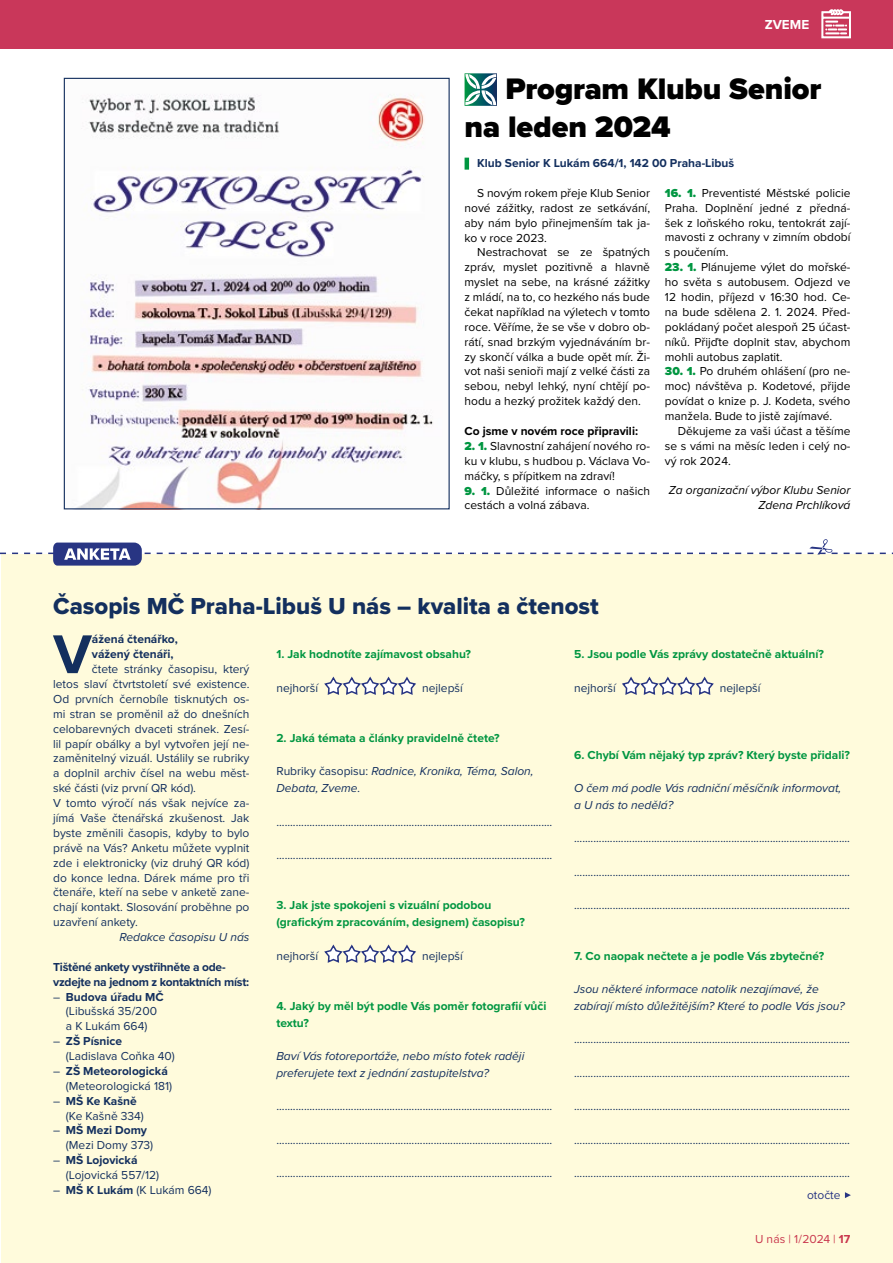
<style>
.page{position:relative;width:893px;height:1263px;background:#fff}
.page>*{position:absolute;margin:0;border:0;box-sizing:border-box;transform-origin:0 0}
.t1{font:700 56.55px "Proxima Nova";color:#132f5e}
.t2{font:900 30.75px/38.8px "Proxima Nova";letter-spacing:-.005em;color:#000}
.t3{font:24px "Proxima Nova Extrabld";color:#132f5e}
.t4{font:700 13.5px "Proxima Nova";color:#fff}
.t5{font:12px/14.9px "Proxima Nova";color:#132f5e}
.t6{font:12px/14.9px "Proxima Nova";color:#000;text-align:justify}
.t7{font:700 12px/16.8px "Proxima Nova";color:#009641}
.t8{font:italic 12px/16.8px "Proxima Nova";color:#132f5e}
.t9{font:700 12px/14.9px "Proxima Nova";color:#132f5e}
.t10{font:700 12px/14.9px "Proxima Nova";letter-spacing:-.02em;color:#132f5e}
.t11{font:italic 12px/14.9px "Proxima Nova";color:#000;text-align:right}
.t12{font:700 12px "Proxima Nova";color:#000}
.t13{font:12px "Proxima Nova";color:#c9375a}
.t14{font:12px "Proxima Nova";color:#283583}
.s1{font-weight:900;color:#009641}
.s2{font-style:normal}
.s3{font-weight:700}
</style>
<div class="page">
<div style="left:0;top:0;width:893px;height:48px;background:#c9375a"></div>
<svg style="left:821px;top:9px;width:30px;height:29px"></svg>
<div style="left:2px;top:554px;width:891px;height:709px;background:#fffbdc"></div>
<svg style="left:0;top:539px;width:893px;height:27px"></svg>
<svg style="left:324px;top:676px;width:92px;height:19px"></svg>
<svg style="left:324px;top:944px;width:92px;height:19px"></svg>
<svg style="left:622px;top:676px;width:92px;height:19px"></svg>
<svg style="left:845px;top:1192px;width:6px;height:6px"></svg>
<img style="left:78px;top:94px;width:355px;height:413px">
<hr style="left:465px;top:158px;width:4px;height:12px;background:#009641">
<svg style="left:465px;top:73px;width:32px;height:33px"></svg>
<p class="t4" style="left:765px;top:15px;width:46px">ZVEME</p>
<h2 class="t2" style="left:465px;top:69px;width:358px;text-indent:41px">Program Klubu Senior na leden 2024</h2>
<p class="t9" style="left:477px;top:155px;width:258px">Klub Senior K Lukám 664/1, 142 00 Praha-Libuš</p>
<p class="t6" style="left:465px;top:185px;width:187px;text-indent:13px">S novým rokem přeje Klub Senior nové zážitky, radost ze setkávání, aby nám bylo přinejmenším tak ja&shy;ko v roce 2023.</p>
<p class="t6" style="left:465px;top:244px;width:187px;text-indent:13px">Nestrachovat se ze špatných zpráv, myslet pozitivně a hlavně myslet na sebe, na krásné zážitky z mládí, na to, co hezkého nás bude čekat například na výletech v tomto roce. Věříme, že se vše v dobro ob&shy;rátí, snad brzkým vyjednáváním br&shy;zy skončí válka a bude opět mír. Ži&shy;vot naši senioři mají z velké části za sebou, nebyl lehký, nyní chtějí po&shy;hodu a hezký prožitek každý den.</p>
<p class="t12" style="left:465px;top:422px;width:175px">Co jsme v novém roce připravili:</p>
<p class="t6" style="left:465px;top:438px;width:187px"><span class="s1">2. 1.</span> Slavnostní zahájení nového ro&shy;ku v klubu, s hudbou p. Václava Vo&shy;máčky, s přípitkem na zdraví!</p>
<p class="t6" style="left:465px;top:483px;width:187px"><span class="s1">9. 1.</span> Důležité informace o našich cestách a volná zábava.</p>
<p class="t6" style="left:665px;top:185px;width:187px"><span class="s1">16. 1.</span> Preventisté Městské policie Praha. Doplnění jedné z předná&shy;šek z loňského roku, tentokrát zají&shy;mavosti z ochrany v zimním období s poučením.</p>
<p class="t6" style="left:665px;top:259px;width:187px"><span class="s1">23. 1.</span> Plánujeme výlet do mořské&shy;ho světa s autobusem. Odjezd ve 12 hodin, příjezd v 16:30 hod. Ce&shy;na bude sdělena 2. 1. 2024. Před&shy;pokládaný počet alespoň 25 účast&shy;níků. Přijďte doplnit stav, abychom mohli autobus zaplatit.</p>
<p class="t6" style="left:665px;top:363px;width:187px"><span class="s1">30. 1.</span> Po druhém ohlášení (pro ne&shy;moc) návštěva p. Kodetové, přijde povídat o knize p. J. Kodeta, svého manžela. Bude to jistě zajímavé.</p>
<p class="t6" style="left:665px;top:423px;width:187px;text-indent:13px">Děkujeme za vaši účast a těšíme se s vámi na měsíc leden i celý no&shy;vý rok 2024.</p>
<p class="t11" style="left:669px;top:482px;width:183px">Za organizační výbor Klubu Senior<br>Zdena Prchlíková</p>
<h3 class="t3" style="left:53px;top:588px;width:547px">Časopis MČ Praha-Libuš U nás – kvalita a čtenost</h3>
<h1 class="t1" style="left:53px;top:612px;width:40px">V</h1>
<p class="t9" style="left:92px;top:632px;width:87px">ážená čtenářko, vážený čtenáři,</p>
<p class="t7" style="left:276px;top:646px;width:196px">1. Jak hodnotíte zajímavost obsahu?</p>
<p class="t5" style="left:276px;top:680px;width:43px">nejhorší</p>
<p class="t5" style="left:422px;top:680px;width:42px">nejlepší</p>
<p class="t7" style="left:276px;top:729px;width:225px">2. Jaká témata a články pravidelně čtete?</p>
<p class="t8" style="left:276px;top:762px;width:259px"><span class="s2">Rubriky časopisu:</span> Radnice, Kronika, Téma, Salon,<br>Debata, Zveme.</p>
<p class="t5" style="left:276px;top:814px;width:277px">....................................................................................................</p>
<p class="t5" style="left:276px;top:847px;width:277px">....................................................................................................</p>
<p class="t7" style="left:574px;top:646px;width:251px">5. Jsou podle Vás zprávy dostatečně aktuální?</p>
<p class="t5" style="left:574px;top:680px;width:43px">nejhorší</p>
<p class="t5" style="left:720px;top:680px;width:42px">nejlepší</p>
<p class="t5" style="left:53px;top:661px;width:198px;text-indent:39px">čtete stránky časopisu, který letos slaví čtvrtstoletí své existence.<br>Od prvních černobíle tisknutých os&shy;mi stran se proměnil až do dnešních celobarevných dvaceti stránek. Zesí&shy;lil papír obálky a byl vytvořen její ne&shy;zaměnitelný vizuál. Ustálily se rubriky a doplnil archiv čísel na webu měst&shy;ské části (viz první QR kód).<br>V tomto výročí nás však nejvíce za&shy;jímá Vaše čtenářská zkušenost. Jak byste změnili časopis, kdyby to bylo právě na Vás? Anketu můžete vyplnit zde i elektronicky (viz druhý QR kód) do konce ledna. Dárek máme pro tři čtenáře, kteří na sebe v anketě zane&shy;chají kontakt. Slosování proběhne po uzavření ankety.</p>
<p class="t8" style="left:119px;top:928px;width:132px">Redakce časopisu U nás</p>
<p class="t10" style="left:53px;top:959px;width:198px">Tištěné ankety vystřihněte a ode&shy;vzdejte na jednom z kontaktních míst:</p>
<p class="t5" style="left:53px;top:988px;width:112px;text-align:center">– <span class="s3">Budova úřadu MČ </span>(Libušská 35/200<br>a K Lukám 664)</p>
<p class="t5" style="left:66px;top:1033px;width:110px;text-indent:-13px">– <span class="s3">ZŠ Písnice </span>(Ladislava Coňka 40)</p>
<p class="t5" style="left:66px;top:1063px;width:108px;text-indent:-13px">– <span class="s3">ZŠ Meteorologická </span>(Meteorologická 181)</p>
<p class="t5" style="left:66px;top:1093px;width:80px;text-indent:-13px">– <span class="s3">MŠ Ke Kašně </span>(Ke Kašně 334)</p>
<p class="t5" style="left:66px;top:1122px;width:89px;text-indent:-13px">– <span class="s3">MŠ Mezi Domy </span>(Mezi Domy 373)</p>
<p class="t5" style="left:66px;top:1152px;width:95px;text-indent:-13px">– <span class="s3">MŠ Lojovická </span>(Lojovická 557/12)</p>
<p class="t5" style="left:53px;top:1182px;width:160px">– <span class="s3">MŠ K Lukám</span> (K Lukám 664)</p>
<p class="t7" style="left:574px;top:746px;width:277px">6. Chybí Vám nějaký typ zpráv? Který byste přidali?</p>
<p class="t8" style="left:574px;top:779px;width:269px">O čem má podle Vás radniční měsíčník informovat, a U nás to nedělá?</p>
<p class="t5" style="left:574px;top:830px;width:277px">....................................................................................................</p>
<p class="t5" style="left:574px;top:864px;width:277px">....................................................................................................</p>
<p class="t5" style="left:574px;top:897px;width:277px">....................................................................................................</p>
<p class="t7" style="left:276px;top:897px;width:250px">3. Jak jste spokojeni s vizuální podobou (grafickým zpracováním, designem) časopisu?</p>
<p class="t5" style="left:276px;top:948px;width:43px">nejhorší</p>
<p class="t5" style="left:422px;top:948px;width:42px">nejlepší</p>
<p class="t7" style="left:276px;top:997px;width:272px">4. Jaký by měl být podle Vás poměr fotografií vůči textu?</p>
<p class="t8" style="left:276px;top:1047px;width:249px">Baví Vás fotoreportáže, nebo místo fotek raději preferujete text z jednání zastupitelstva?</p>
<p class="t5" style="left:276px;top:1098px;width:277px">....................................................................................................</p>
<p class="t5" style="left:276px;top:1132px;width:277px">....................................................................................................</p>
<p class="t5" style="left:276px;top:1165px;width:277px">....................................................................................................</p>
<p class="t7" style="left:574px;top:947px;width:252px">7. Co naopak nečtete a je podle Vás zbytečné?</p>
<p class="t8" style="left:574px;top:980px;width:272px">Jsou některé informace natolik nezajímavé, že zabírají místo důležitějším? Které to podle Vás jsou?</p>
<p class="t5" style="left:574px;top:1031px;width:277px">....................................................................................................</p>
<p class="t5" style="left:574px;top:1065px;width:277px">....................................................................................................</p>
<p class="t5" style="left:574px;top:1098px;width:277px">....................................................................................................</p>
<p class="t5" style="left:574px;top:1132px;width:277px">....................................................................................................</p>
<p class="t5" style="left:574px;top:1165px;width:277px">....................................................................................................</p>
<p class="t14" style="left:807px;top:1186px;width:35px">otočte</p>
<p class="t13" style="left:755px;top:1230px;width:97px">U nás | 1/2024 | <span class="s3">17</span></p>
</div>
